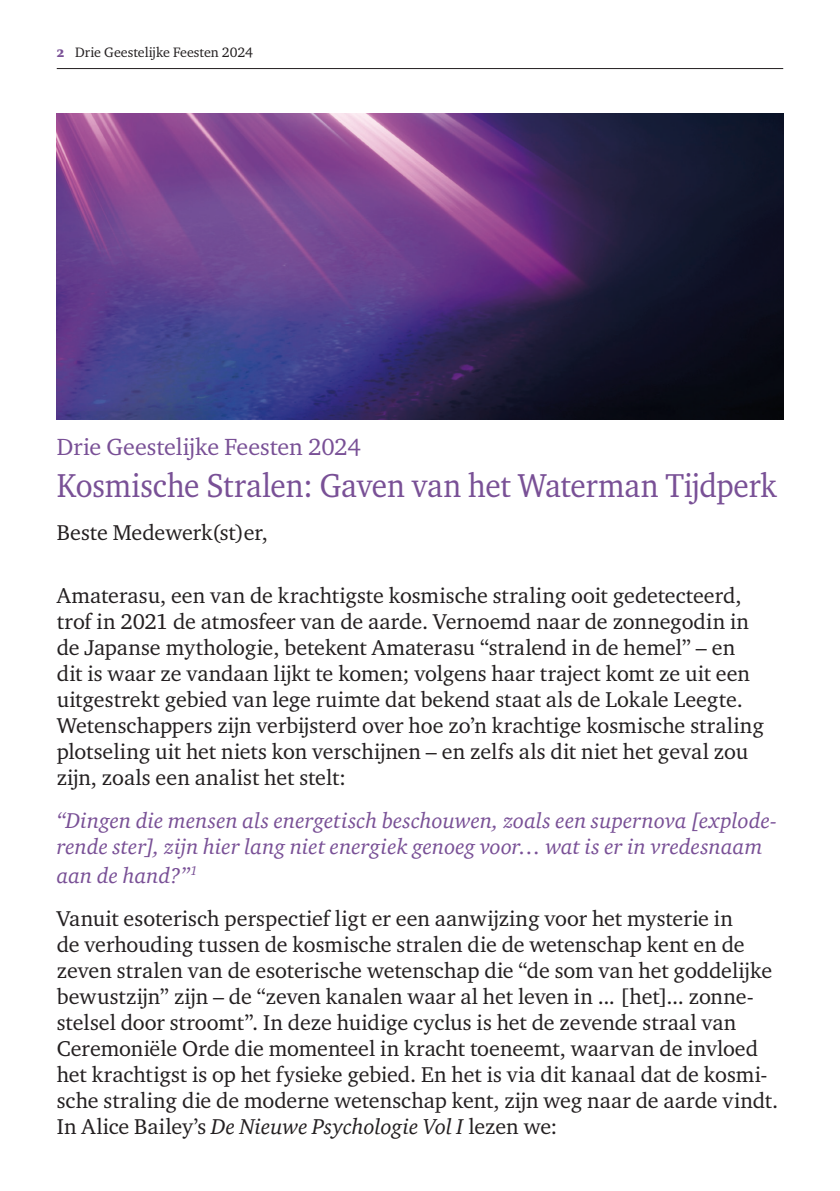
<style>
.page{position:relative;width:840px;height:1191px;background:#fff}
.page>*{position:absolute;margin:0;border:0;box-sizing:border-box;transform-origin:0 0}
.titles{font:34px "Charter ITC";letter-spacing:-.005em;color:#795096;scale:.92 1}
.titles-2{font:24px "Charter ITC";letter-spacing:-.005em;color:#795096}
.Text{font:22px/26px "Charter ITC";color:#231f20}
.Text-2{font:italic 22px/26px "Charter ITC";letter-spacing:.005em;color:#795096}
.titles-3{font:22px "Charter ITC";color:#231f20}
.t1{font:14px "Charter ITC";color:#231f20}
.s1{font-family:"Charter ITC Blac OS";color:#795096}
.s2{font-style:italic}
</style>
<div class="page">
<hr style="left:57px;top:68px;width:725px;height:1px;background:#231f20">
<img style="left:57px;top:113px;width:725px;height:307px">
<p class="t1" style="left:57px;top:44px;width:198px"><span class="s1">2</span> Drie Geestelijke Feesten 2024</p>
<p class="titles-2" style="left:57px;top:432px;width:305px">Drie Geestelijke Feesten 2024</p>
<p class="titles" style="left:57px;top:464px;width:783px">Kosmische Stralen: Gaven van het Waterman Tijdperk</p>
<p class="titles-3" style="left:57px;top:519px;width:213px">Beste Medewerk(st)er,</p>
<p class="Text" style="left:57px;top:582px;width:708px">Amaterasu, een van de krachtigste kosmische straling ooit gedetecteerd, trof in 2021 de atmosfeer van de aarde. Vernoemd naar de zonnegodin in de Japanse mythologie, betekent Amaterasu “stralend in de hemel” – en dit is waar ze vandaan lijkt te komen; volgens haar traject komt ze uit een uitgestrekt gebied van lege ruimte dat bekend staat als de Lokale Leegte.<br>Wetenschappers zijn verbijsterd over hoe zo’n krachtige kosmische straling plotseling uit het niets kon verschijnen – en zelfs als dit niet het geval zou zijn, zoals een analist het stelt:</p>
<p class="Text-2" style="left:57px;top:807px;width:721px">“Dingen die mensen als energetisch beschouwen, zoals een supernova [explode&shy;rende ster], zijn hier lang niet energiek genoeg voor… wat is er in vredesnaam</p>
<p class="Text-2" style="left:57px;top:862px;width:142px">aan de hand?”<sup>1</sup></p>
<p class="Text" style="left:57px;top:904px;width:722px">Vanuit esoterisch perspectief ligt er een aanwijzing voor het mysterie in<br>de verhouding tussen de kosmische stralen die de wetenschap kent en de zeven stralen van de esoterische wetenschap die “de som van het goddelijke bewustzijn” zijn – de “zeven kanalen waar al het leven in ... [het]... zonne&shy;stelsel door stroomt”. In deze huidige cyclus is het de zevende straal van Ceremoniële Orde die momenteel in kracht toeneemt, waarvan de invloed het krachtigst is op het fysieke gebied. En het is via dit kanaal dat de kosmi&shy;sche straling die de moderne wetenschap kent, zijn weg naar de aarde vindt.<br>In Alice Bailey’s <span class="s2">De Nieuwe Psychologie Vol I</span> lezen we:</p>
</div>
